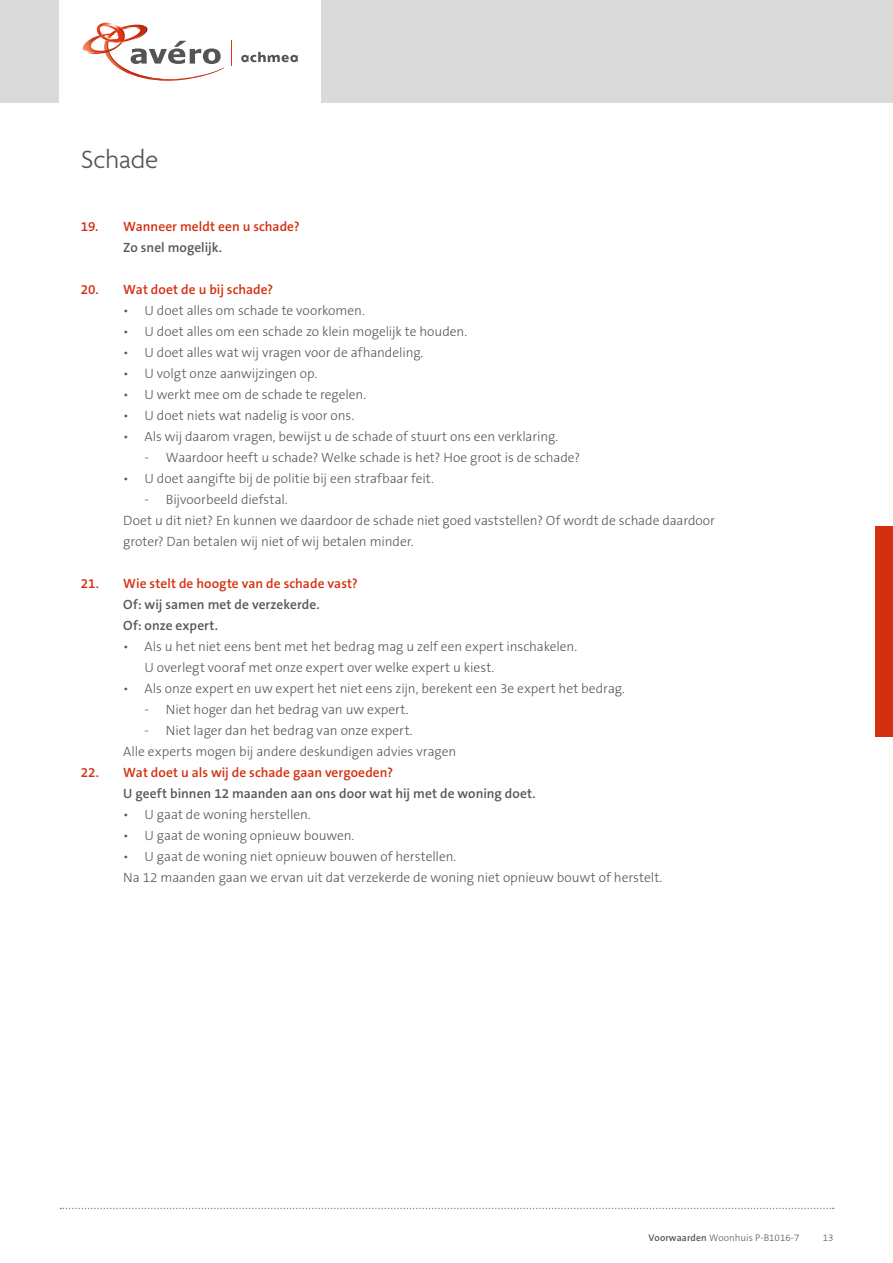
<style>
.page{position:relative;width:893px;height:1263px;background:#fff}
.page>*{position:absolute;margin:0;border:0;box-sizing:border-box;transform-origin:0 0}
.t1{font:300 27px "Agenda";color:#575756}
.t2{font:300 13.5px/21px "The Sans B3";color:#575756}
.t3{font:600 13.5px "The Sans B6";letter-spacing:.005em;color:#d4300f}
.t4{font:600 13.5px/21px "The Sans B6";letter-spacing:.005em;color:#575756}
.t5{font:300 9.75px "The Sans B3";letter-spacing:.005em;color:#575756}
.s1{font-family:"The Sans B6";font-weight:600}
</style>
<div class="page">
<div style="left:0;top:0;width:893px;height:103px;background:#dadada"></div>
<div style="left:60px;top:0;width:261px;height:103px;background:#fff"></div>
<svg style="left:241px;top:52px;width:57px;height:10px"></svg>
<svg style="left:83px;top:22px;width:141px;height:59px"></svg>
<svg style="left:231px;top:41px;width:1px;height:25px"></svg>
<svg style="left:60px;top:1208px;width:774px;height:1px"></svg>
<div style="left:876px;top:526px;width:17px;height:211px;background:#d4300f"></div>
<h1 class="t1" style="left:81px;top:145px;width:79px">Schade</h1>
<p class="t3" style="left:81px;top:219px;width:221px">19. Wanneer meldt een u schade?</p>
<p class="t4" style="left:123px;top:238px;width:100px">Zo snel mogelijk.</p>
<p class="t3" style="left:81px;top:282px;width:194px">20. Wat doet de u bij schade?</p>
<p class="t2" style="left:123px;top:301px;width:243px">• U doet alles om schade te voorkomen.</p>
<p class="t2" style="left:123px;top:322px;width:345px">• U doet alles om een schade zo klein mogelijk te houden.</p>
<p class="t2" style="left:123px;top:343px;width:302px">• U doet alles wat wij vragen voor de afhandeling.</p>
<p class="t2" style="left:123px;top:364px;width:196px">• U volgt onze aanwijzingen op.</p>
<p class="t2" style="left:123px;top:385px;width:244px">• U werkt mee om de schade te regelen.</p>
<p class="t2" style="left:123px;top:406px;width:232px">• U doet niets wat nadelig is voor ons.</p>
<p class="t2" style="left:123px;top:427px;width:436px">• Als wij daarom vragen, bewijst u de schade of stuurt ons een verklaring.</p>
<p class="t2" style="left:145px;top:448px;width:437px">- Waardoor heeft u schade? Welke schade is het? Hoe groot is de schade?</p>
<p class="t2" style="left:123px;top:469px;width:312px">• U doet aangifte bij de politie bij een strafbaar feit.</p>
<p class="t2" style="left:123px;top:490px;width:593px;text-indent:21px">- Bijvoorbeeld diefstal.<br>Doet u dit niet? En kunnen we daardoor de schade niet goed vaststellen? Of wordt de schade daardoor groter? Dan betalen wij niet of wij betalen minder.</p>
<p class="t3" style="left:81px;top:576px;width:278px">21. Wie stelt de hoogte van de schade vast?</p>
<p class="t4" style="left:123px;top:595px;width:198px">Of: wij samen met de verzekerde.<br>Of: onze expert.</p>
<p class="t2" style="left:145px;top:637px;width:434px;text-indent:-21px">• Als u het niet eens bent met het bedrag mag u zelf een expert inschakelen.<br>U overlegt vooraf met onze expert over welke expert u kiest.</p>
<p class="t2" style="left:123px;top:679px;width:503px">• Als onze expert en uw expert het niet eens zijn, berekent een 3e expert het bedrag.</p>
<p class="t2" style="left:145px;top:700px;width:266px">- Niet hoger dan het bedrag van uw expert.</p>
<p class="t2" style="left:123px;top:721px;width:334px;text-indent:21px">- Niet lager dan het bedrag van onze expert.<br>Alle experts mogen bij andere deskundigen advies vragen</p>
<p class="t3" style="left:81px;top:766px;width:314px">22. Wat doet u als wij de schade gaan vergoeden?</p>
<p class="t4" style="left:123px;top:784px;width:414px">U geeft binnen 12 maanden aan ons door wat hij met de woning doet.</p>
<p class="t2" style="left:123px;top:805px;width:189px">• U gaat de woning herstellen.</p>
<p class="t2" style="left:123px;top:826px;width:233px">• U gaat de woning opnieuw bouwen.</p>
<p class="t2" style="left:123px;top:847px;width:540px">• U gaat de woning niet opnieuw bouwen of herstellen.<br>Na 12 maanden gaan we ervan uit dat verzekerde de woning niet opnieuw bouwt of herstelt.</p>
<p class="t5" style="left:648px;top:1233px;width:152px"><span class="s1">Voorwaarden</span> Woonhuis P-B1016-7</p>
<p class="t5" style="left:823px;top:1233px;width:12px">13</p>
</div>
